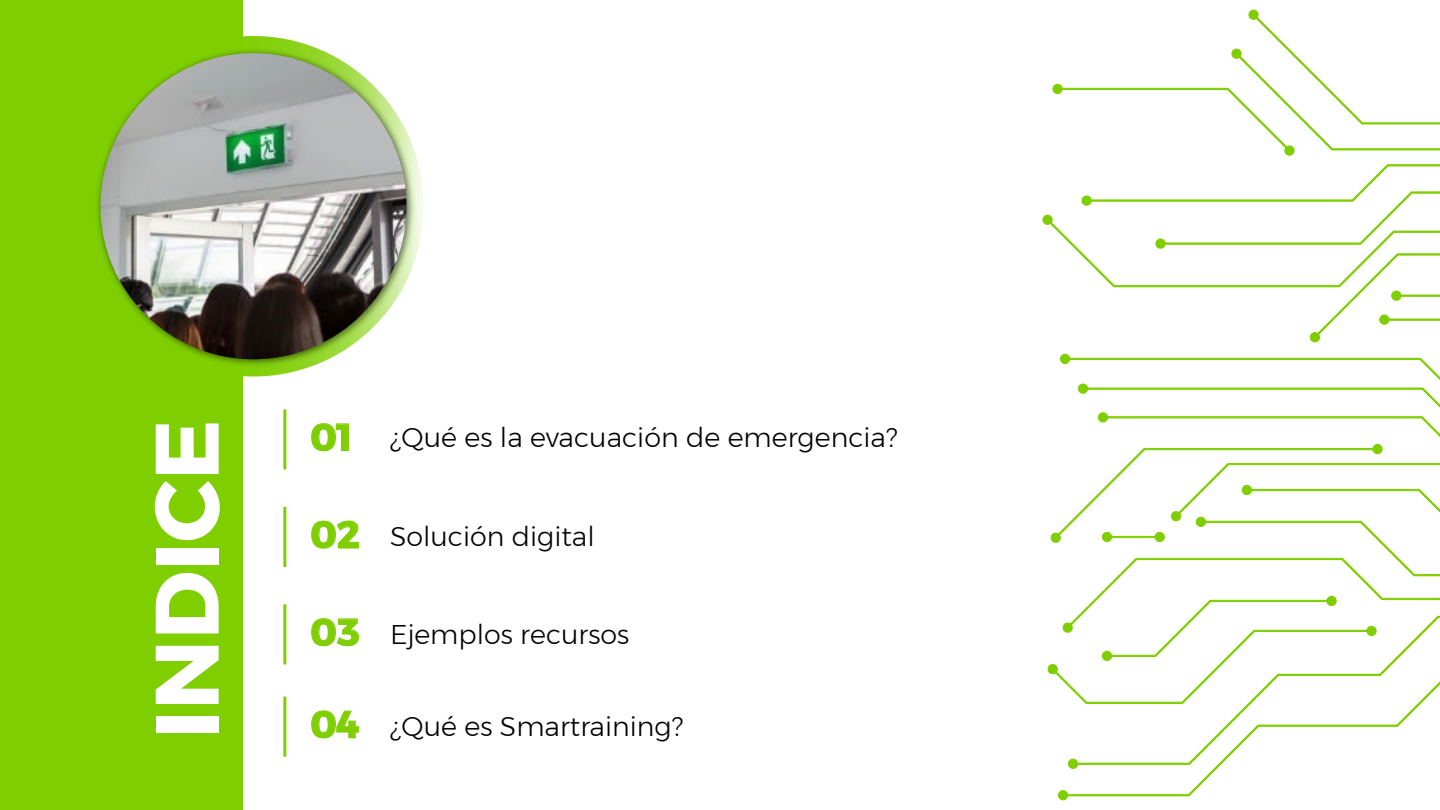
<style>
.page{position:relative;width:1440px;height:810px;background:#fff}
.page>*{position:absolute;margin:0;border:0;box-sizing:border-box;transform-origin:0 0}
.t1{font:700 89.78px "Montserrat";color:#fff}
.t2{font:700 37.95px "Montserrat";color:#7ece00}
.t3{font:300 27px "Montserrat";color:#000}
</style>
<div class="page">
<div style="left:0;top:0;width:243px;height:810px;background:#7ece00"></div>
<div style="left:1058px;top:791px;width:10px;height:9px;background:#7ece00;border-radius:50%"></div>
<div style="left:1058px;top:790px;width:10px;height:10px;border:1px solid #7ece00;border-radius:50%"></div>
<svg style="left:1043px;top:164px;width:397px;height:178px"></svg>
<svg style="left:1102px;top:416px;width:338px;height:21px"></svg>
<div style="left:1098px;top:413px;width:10px;height:9px;background:#7ece00;border-radius:50%"></div>
<div style="left:1098px;top:412px;width:10px;height:10px;border:1px solid #7ece00;border-radius:50%"></div>
<div style="left:1396px;top:295px;width:44px;height:2px;background:#7ece00;border:1px solid #7ece00"></div>
<div style="left:1392px;top:291px;width:9px;height:9px;background:#7ece00;border-radius:50%"></div>
<div style="left:1391px;top:291px;width:10px;height:10px;border:1px solid #7ece00;border-radius:50%"></div>
<div style="left:1384px;top:319px;width:56px;height:2px;background:#7ece00;border:1px solid #7ece00"></div>
<div style="left:1380px;top:315px;width:9px;height:9px;background:#7ece00;border-radius:50%"></div>
<div style="left:1379px;top:315px;width:10px;height:10px;border:1px solid #7ece00;border-radius:50%"></div>
<div style="left:1373px;top:444px;width:9px;height:10px;background:#7ece00;border-radius:50%"></div>
<div style="left:1373px;top:444px;width:10px;height:10px;border:1px solid #7ece00;border-radius:50%"></div>
<svg style="left:1048px;top:447px;width:392px;height:350px"></svg>
<svg style="left:1085px;top:387px;width:355px;height:21px"></svg>
<div style="left:1078px;top:384px;width:10px;height:9px;background:#7ece00;border-radius:50%"></div>
<div style="left:1078px;top:384px;width:10px;height:10px;border:1px solid #7ece00;border-radius:50%"></div>
<svg style="left:1067px;top:358px;width:373px;height:22px"></svg>
<div style="left:1060px;top:354px;width:10px;height:10px;background:#7ece00;border-radius:50%"></div>
<div style="left:1060px;top:354px;width:10px;height:10px;border:1px solid #7ece00;border-radius:50%"></div>
<svg style="left:1057px;top:10px;width:383px;height:146px"></svg>
<div style="left:1053px;top:84px;width:9px;height:10px;background:#7ece00;border-radius:50%"></div>
<div style="left:1053px;top:84px;width:10px;height:10px;border:1px solid #7ece00;border-radius:50%"></div>
<img style="left:56px;top:17px;width:367px;height:400px">
<img style="left:100px;top:53px;width:307px;height:306px;border-radius:153px">
<hr style="left:283px;top:409px;width:3px;height:60px;background:#7ece00">
<svg style="left:311px;top:423px;width:38px;height:28px"></svg>
<hr style="left:283px;top:507px;width:3px;height:60px;background:#7ece00">
<svg style="left:311px;top:520px;width:48px;height:29px"></svg>
<hr style="left:283px;top:604px;width:3px;height:60px;background:#7ece00">
<svg style="left:311px;top:618px;width:48px;height:29px"></svg>
<hr style="left:283px;top:697px;width:3px;height:60px;background:#7ece00">
<svg style="left:311px;top:710px;width:48px;height:29px"></svg>
<h1 class="t1" style="left:115px;top:739px;width:321px;rotate:-90deg">INDICE</h1>
<h2 class="t2" style="left:310px;top:407px;width:44px">01</h2>
<h2 class="t2" style="left:310px;top:504px;width:51px">02</h2>
<h2 class="t2" style="left:310px;top:602px;width:51px">03</h2>
<h2 class="t2" style="left:310px;top:694px;width:51px">04</h2>
<p class="t3" style="left:390px;top:417px;width:509px">¿Qué es la evacuación de emergencia?</p>
<p class="t3" style="left:390px;top:516px;width:206px">Solución digital</p>
<p class="t3" style="left:390px;top:614px;width:241px">Ejemplos recursos</p>
<p class="t3" style="left:390px;top:706px;width:294px">¿Qué es Smartraining?</p>
</div>
